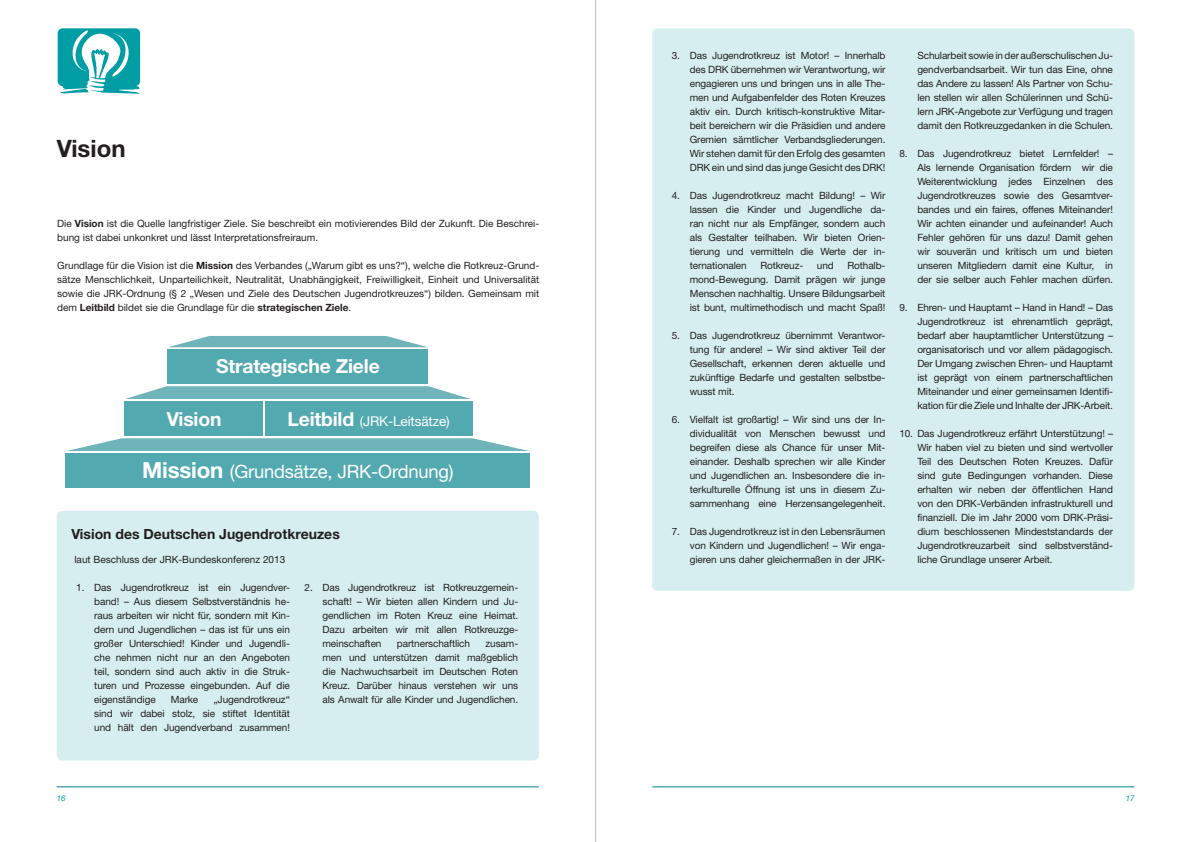
<style>
.page{position:relative;width:1191px;height:842px;background:#fff}
.page>*{position:absolute;margin:0;border:0;box-sizing:border-box;transform-origin:0 0}
.t1{font:700 24px "Helvetica Neue";color:#231f20}
.t2{font:700 19.4px "Helvetica Neue";letter-spacing:-.01em;color:#fff}
.t3{font:18.4px "Helvetica Neue";letter-spacing:-.01em;color:#fff}
.t4{font:700 14px "Helvetica Neue";color:#231f20}
.t5{font:13.5px "Helvetica Neue";letter-spacing:-.01em;color:#fff}
.t6{font:10px/14px "Helvetica Neue";letter-spacing:-.01em;color:#231f20;text-align:justify}
.t7{font:italic 8px "Helvetica Neue";color:#009ea2}
.s1{font-weight:700}
.s2{font-weight:700;font-size:19.4px}
.s3{font-weight:700;font-size:22.3px}
</style>
<div class="page">
<div style="left:57px;top:511px;width:482px;height:249px;background:#d6eeef;border-radius:6px"></div>
<div style="left:652px;top:28px;width:482px;height:563px;background:#d6eeef;border-radius:6px"></div>
<hr style="left:57px;top:787px;width:482px;height:1px;background:#00848a">
<hr style="left:652px;top:787px;width:482px;height:1px;background:#00848a">
<svg style="left:58px;top:28px;width:82px;height:66px"></svg>
<div style="left:66px;top:453px;width:464px;height:35px;background:#53a9b0"></div>
<div style="left:124px;top:402px;width:138px;height:34px;background:#53a9b0"></div>
<div style="left:168px;top:349px;width:260px;height:35px;background:#53a9b0"></div>
<div style="left:265px;top:402px;width:207px;height:34px;background:#53a9b0"></div>
<svg style="left:67px;top:438px;width:462px;height:13px;background:#82bec3"></svg>
<svg style="left:125px;top:386px;width:346px;height:13px;background:#82bec3"></svg>
<svg style="left:169px;top:336px;width:258px;height:11px;background:#85bfc4"></svg>
<hr style="left:595px;top:0;width:1px;height:842px;background:#bcbdc0">
<h1 class="t1" style="left:57px;top:133px;width:70px">Vision</h1>
<p class="t6" style="left:57px;top:216px;width:483px">Die <span class="s1">Vision</span> ist die Quelle langfristiger Ziele. Sie beschreibt ein motivierendes Bild der Zukunft. Die Beschrei&shy;bung ist dabei unkonkret und lässt Interpretationsfreiraum.</p>
<p class="t6" style="left:57px;top:258px;width:483px">Grundlage für die Vision ist die <span class="s1">Mission</span> des Verbandes („Warum gibt es uns?“), welche die Rotkreuz-Grund&shy;sätze Menschlichkeit, Unparteilichkeit, Neutralität, Unabhängigkeit, Freiwilligkeit, Einheit und Universalität sowie die JRK-Ordnung (§ 2 „Wesen und Ziele des Deutschen Jugendrotkreuzes“) bilden. Gemeinsam mit dem <span class="s1">Leitbild</span> bildet sie die Grundlage für die <span class="s1">strategischen Ziele</span>.</p>
<h2 class="t2" style="left:216px;top:355px;width:165px">Strategische Ziele</h2>
<h2 class="t2" style="left:167px;top:407px;width:56px">Vision</h2>
<h3 class="t5" style="left:287px;top:413px;width:164px"><span class="s2">Leitbild</span> (JRK-Leitsätze)</h3>
<h3 class="t3" style="left:142px;top:460px;width:313px"><span class="s3">Mission</span> (Grundsätze, JRK-Ordnung)</h3>
<h3 class="t4" style="left:71px;top:525px;width:270px">Vision des Deutschen Jugendrotkreuzes</h3>
<p class="t6" style="left:74px;top:552px;width:212px">laut Beschluss der JRK-Bundeskonferenz 2013</p>
<p class="t6" style="left:94px;top:580px;width:197px;text-indent:-18px">1. Das Jugendrotkreuz ist ein Jugendver&shy;band! – Aus diesem Selbstverständnis he&shy;raus arbeiten wir nicht für, sondern mit Kin&shy;dern und Jugendlichen – das ist für uns ein großer Unterschied! Kinder und Jugendli&shy;che nehmen nicht nur an den Angeboten teil, sondern sind auch aktiv in die Struk&shy;turen und Prozesse eingebunden. Auf die eigenständige</p>
<p class="t6" style="left:94px;top:692px;width:197px;text-indent:119px">„Jugendrotkreuz“ sind wir dabei stolz, sie stiftet Identität und hält den Jugendverband zusammen!</p>
<p class="t6" style="left:171px;top:692px;width:29px">Marke</p>
<p class="t6" style="left:322px;top:580px;width:197px;text-indent:-18px">2. Das Jugendrotkreuz ist Rotkreuzgemein&shy;schaft! – Wir bieten allen Kindern und Ju&shy;gendlichen im Roten Kreuz eine Heimat.<br>Dazu arbeiten wir mit allen Rotkreuzge&shy;meinschaften</p>
<p class="t6" style="left:397px;top:636px;width:75px">partnerschaftlich</p>
<p class="t6" style="left:322px;top:636px;width:197px;text-indent:163px">zusam&shy;men und unterstützen damit maßgeblich die Nachwuchsarbeit im Deutschen Roten Kreuz. Darüber hinaus verstehen wir uns als Anwalt für alle Kinder und Jugendlichen.</p>
<p class="t6" style="left:690px;top:48px;width:197px;text-indent:-18px">3. Das Jugendrotkreuz ist Motor! – Innerhalb des DRK übernehmen wir Verantwortung, wir engagieren uns und bringen uns in alle The&shy;men und Aufgabenfelder des Roten Kreuzes aktiv ein. Durch kritisch-konstruktive Mitar&shy;beit bereichern wir die Präsidien und andere Gremien sämtlicher Verbandsgliederungen.<br>Wir stehen damit für den Erfolg des gesamten DRK ein und sind das junge Gesicht des DRK!</p>
<p class="t6" style="left:690px;top:188px;width:197px;text-indent:-18px">4. Das Jugendrotkreuz macht Bildung! – Wir lassen die Kinder und Jugendliche da&shy;ran nicht nur als Empfänger, sondern auch als Gestalter teilhaben. Wir bieten Orien&shy;tierung und vermitteln die Werte der in&shy;ternationalen</p>
<p class="t6" style="left:690px;top:258px;width:197px;text-indent:158px">Rothalb&shy;mond-Bewegung. Damit prägen wir junge Menschen nachhaltig. Unsere Bildungsarbeit ist bunt, multimethodisch und macht Spaß!</p>
<p class="t6" style="left:690px;top:328px;width:197px;text-indent:-18px">5. Das Jugendrotkreuz übernimmt Verantwor&shy;tung für andere! – Wir sind aktiver Teil der Gesellschaft, erkennen deren aktuelle und zukünftige Bedarfe und gestalten selbstbe&shy;wusst mit.</p>
<p class="t6" style="left:690px;top:412px;width:197px;text-indent:-18px">6. Vielfalt ist großartig! – Wir sind uns der In&shy;dividualität von Menschen bewusst und begreifen diese als Chance für unser Mit&shy;einander. Deshalb sprechen wir alle Kinder und Jugendlichen an. Insbesondere die in&shy;terkulturelle Öffnung ist uns in diesem Zu&shy;sammenhang eine Herzensangelegenheit.</p>
<p class="t6" style="left:690px;top:524px;width:197px;text-indent:-18px">7. Das Jugendrotkreuz ist in den Lebensräumen von Kindern und Jugendlichen! – Wir enga&shy;gieren uns daher gleichermaßen in der JRK-</p>
<p class="t6" style="left:760px;top:258px;width:44px">Rotkreuz-</p>
<p class="t6" style="left:817px;top:258px;width:18px">und</p>
<p class="t6" style="left:917px;top:48px;width:197px">Schularbeit sowie in der außerschulischen Ju&shy;gendverbandsarbeit. Wir tun das Eine, ohne das Andere zu lassen! Als Partner von Schu&shy;len stellen wir allen Schülerinnen und Schü&shy;lern JRK-Angebote zur Verfügung und tragen damit den Rotkreuzgedanken in die Schulen.</p>
<p class="t6" style="left:917px;top:146px;width:197px;text-indent:-18px">8. Das Jugendrotkreuz bietet Lernfelder! – Als lernende Organisation fördern wir die Weiterentwicklung jedes Einzelnen des Jugendrotkreuzes sowie des Gesamtver&shy;bandes und ein faires, offenes Miteinander!<br>Wir achten einander und aufeinander! Auch Fehler gehören für uns dazu! Damit gehen wir souverän und kritisch um und bieten unseren Mitgliedern damit eine Kultur, in der sie selber auch Fehler machen dürfen.</p>
<p class="t6" style="left:917px;top:300px;width:197px;text-indent:-18px">9. Ehren- und Hauptamt – Hand in Hand! – Das Jugendrotkreuz ist ehrenamtlich geprägt, bedarf aber hauptamtlicher Unterstützung – organisatorisch und vor allem pädagogisch.<br>Der Umgang zwischen Ehren- und Hauptamt ist geprägt von einem partnerschaftlichen Miteinander und einer gemeinsamen Identifi&shy;kation für die Ziele und Inhalte der JRK-Arbeit.</p>
<p class="t6" style="left:917px;top:426px;width:197px;text-indent:-18px">10. Das Jugendrotkreuz erfährt Unterstützung! – Wir haben viel zu bieten und sind wertvoller Teil des Deutschen Roten Kreuzes. Dafür sind gute Bedingungen vorhanden. Diese erhalten wir neben der öffentlichen Hand von den DRK-Verbänden infrastrukturell und finanziell. Die im Jahr 2000 vom DRK-Präsi&shy;dium beschlossenen Mindeststandards der Jugendrotkreuzarbeit sind selbstverständ&shy;liche Grundlage unserer Arbeit.</p>
<p class="t7" style="left:57px;top:793px;width:10px">16</p>
<p class="t7" style="left:1125px;top:793px;width:10px">17</p>
</div>
